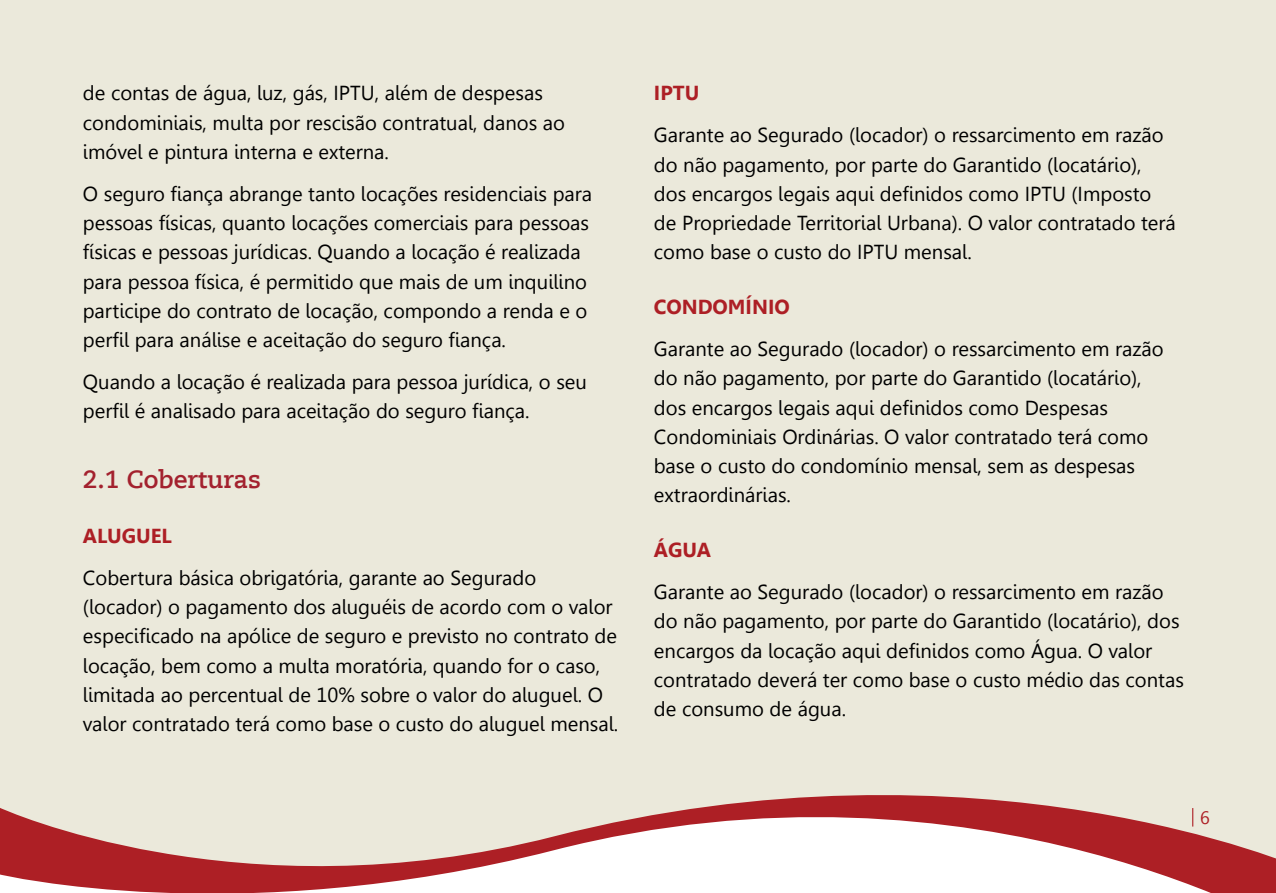
<style>
.page{position:relative;width:1276px;height:893px;background:#ebe9db}
.page>*{position:absolute;margin:0;border:0;box-sizing:border-box;transform-origin:0 0}
.t1{font:700 24.75px "Caecilia LT Pro 75";color:#a3212e}
.t2{font:20.25px/29.2px "Leelawadee";color:#000}
.t3{font:700 20.25px "Leelawadee";color:#ad1f25}
.t4{font:18px "Leelawadee";color:#ad1f25}
</style>
<div class="page">
<svg style="left:0;top:795px;width:1276px;height:98px"></svg>
<svg style="left:1192px;top:808px;width:1px;height:18px"></svg>
<p class="t2" style="left:83px;top:79px;width:483px">de contas de água, luz, gás, IPTU, além de despesas condominiais, multa por rescisão contratual, danos ao imóvel e pintura interna e externa.</p>
<p class="t2" style="left:83px;top:179px;width:510px">O seguro fiança abrange tanto locações residenciais para pessoas físicas, quanto locações comerciais para pessoas físicas e pessoas jurídicas. Quando a locação é realizada para pessoa física, é permitido que mais de um inquilino participe do contrato de locação, compondo a renda e o perfil para análise e aceitação do seguro fiança.</p>
<p class="t2" style="left:83px;top:367px;width:505px">Quando a locação é realizada para pessoa jurídica, o seu perfil é analisado para aceitação do seguro fiança.</p>
<p class="t1" style="left:83px;top:463px;width:180px">2.1 Coberturas</p>
<p class="t3" style="left:83px;top:524px;width:90px">ALUGUEL</p>
<p class="t2" style="left:83px;top:563px;width:537px">Cobertura básica obrigatória, garante ao Segurado (locador) o pagamento dos aluguéis de acordo com o valor especificado na apólice de seguro e previsto no contrato de locação, bem como a multa moratória, quando for o caso, limitada ao percentual de 10% sobre o valor do aluguel. O valor contratado terá como base o custo do aluguel mensal.</p>
<p class="t3" style="left:654px;top:82px;width:47px">IPTU</p>
<p class="t2" style="left:654px;top:121px;width:523px">Garante ao Segurado (locador) o ressarcimento em razão do não pagamento, por parte do Garantido (locatário), dos encargos legais aqui definidos como IPTU (Imposto de Propriedade Territorial Urbana). O valor contratado terá como base o custo do IPTU mensal.</p>
<p class="t3" style="left:654px;top:295px;width:137px">CONDOMÍNIO</p>
<p class="t2" style="left:654px;top:334px;width:511px">Garante ao Segurado (locador) o ressarcimento em razão do não pagamento, por parte do Garantido (locatário), dos encargos legais aqui definidos como Despesas Condominiais Ordinárias. O valor contratado terá como base o custo do condomínio mensal, sem as despesas extraordinárias.</p>
<p class="t3" style="left:654px;top:538px;width:59px">ÁGUA</p>
<p class="t2" style="left:654px;top:577px;width:531px">Garante ao Segurado (locador) o ressarcimento em razão do não pagamento, por parte do Garantido (locatário), dos encargos da locação aqui definidos como Água. O valor contratado deverá ter como base o custo médio das contas de consumo de água.</p>
<p class="t4" style="left:1200px;top:807px;width:11px">6</p>
</div>
